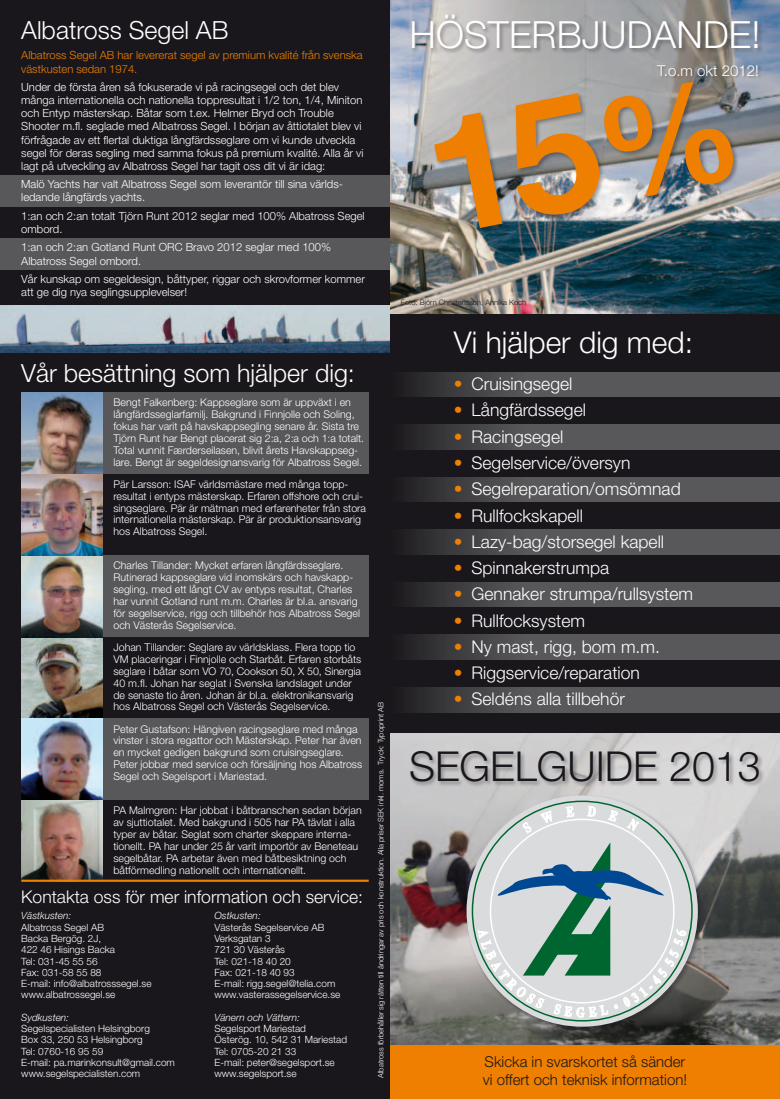
<style>
.page{position:relative;width:780px;height:1099px;background:#fff}
.page>*{position:absolute;margin:0;border:0;box-sizing:border-box;transform-origin:0 0}
.t1{font:300 41.25px "Helvetica Neue";color:#1a171c}
.t2{font:300 37.5px "Helvetica Neue";color:#fff}
.t3{font:300 30px "Helvetica Neue";color:#fff}
.t4{font:300 25px "Helvetica Neue";color:#fff}
.t5{font:300 17.5px "Helvetica Neue";color:#fff}
.t6{font:300 15px/18px "Helvetica Neue";color:#1a171c}
.t7{font:300 15px "Helvetica Neue";color:#fff}
.t8{font:300 11.25px/13.1px "Helvetica Neue";color:#fff}
.t9{font:300 11.25px/13.1px "Helvetica Neue";color:#ee7f00}
.t10{font:300 10.62px/11.9px "Helvetica Neue";color:#fff}
.t11{font:300 10px/11.2px "Helvetica Neue";color:#fff}
.t12{font:italic 300 10px "Helvetica Neue";color:#fff}
.t13{font:300 7.5px "Helvetica Neue";color:#fff}
.t14{font:300 7.5px "Helvetica Neue";color:#1a171c}
.s1{color:#ee7f00}
</style>
<div class="page">
<div style="left:0;top:0;width:390px;height:1098px;background:#1a171c"></div>
<img style="left:0;top:305px;width:390px;height:47px">
<img style="left:21px;top:392px;width:82px;height:487px">
<div style="left:103px;top:392px;width:266px;height:82px;background:#58585a"></div>
<div style="left:103px;top:555px;width:266px;height:82px;background:#58585a"></div>
<div style="left:103px;top:718px;width:266px;height:82px;background:#58585a"></div>
<hr style="left:21px;top:879px;width:348px;height:2px;background:#ee7f00">
<div style="left:0;top:175px;width:390px;height:32px;background:#58585a"></div>
<div style="left:0;top:238px;width:390px;height:32px;background:#58585a"></div>
<div style="left:390px;top:314px;width:390px;height:419px;background:#1a171c"></div>
<img style="left:390px;top:0;width:390px;height:314px">
<img style="left:390px;top:733px;width:390px;height:312px">
<div style="left:465px;top:794px;width:239px;height:238px;background:#1a171c;opacity:.4"></div>
<div style="left:466px;top:795px;width:231px;height:231px;border:12px solid #dadbdc;border-radius:50%"></div>
<div style="left:409px;top:750px;width:356px;height:37px;background:#1a171c;opacity:.4"></div>
<div style="left:390px;top:1045px;width:390px;height:53px;background:#ee7f00"></div>
<div style="left:433px;top:80px;width:306px;height:154px;background:#1a171c;opacity:.4"></div>
<img style="left:434px;top:81px;width:301px;height:147px">
<div style="left:411px;top:13px;width:352px;height:42px;background:#1a171c;opacity:.4"></div>
<div style="left:656px;top:64px;width:105px;height:16px;background:#1a171c;opacity:.4"></div>
<svg style="left:407px;top:372px;width:373px;height:25px"></svg>
<svg style="left:407px;top:424px;width:373px;height:25px"></svg>
<svg style="left:407px;top:477px;width:373px;height:25px"></svg>
<svg style="left:407px;top:529px;width:373px;height:25px"></svg>
<svg style="left:407px;top:582px;width:373px;height:25px"></svg>
<svg style="left:407px;top:634px;width:373px;height:25px"></svg>
<svg style="left:407px;top:687px;width:373px;height:25px"></svg>
<svg style="left:478px;top:802px;width:208px;height:216px"></svg>
<h3 class="t4" style="left:21px;top:15px;width:209px">Albatross Segel AB</h3>
<p class="t9" style="left:21px;top:49px;width:343px">Albatross Segel AB har levererat segel av premium kvalité från svenska västkusten sedan 1974.</p>
<p class="t8" style="left:21px;top:80px;width:344px">Under de första åren så fokuserade vi på racingsegel och det blev många internationella och nationella toppresultat i 1/2 ton, 1/4, Miniton och Entyp mästerskap. Båtar som t.ex. Helmer Bryd och Trouble Shooter m.fl. seglade med Albatross Segel. I början av åttiotalet blev vi förfrågade av ett flertal duktiga långfärdsseglare om vi kunde utveckla segel för deras segling med samma fokus på premium kvalité. Alla år vi lagt på utveckling av Albatross Segel har tagit oss dit vi är idag:</p>
<p class="t8" style="left:21px;top:177px;width:323px">Malö Yachts har valt Albatross Segel som leverantör till sina världs&shy;ledande långfärds yachts.</p>
<p class="t8" style="left:21px;top:209px;width:345px">1:an och 2:an totalt Tjörn Runt 2012 seglar med 100% Albatross Segel ombord.</p>
<p class="t8" style="left:21px;top:241px;width:311px">1:an och 2:an Gotland Runt ORC Bravo 2012 seglar med 100%<br>Albatross Segel ombord.</p>
<p class="t8" style="left:21px;top:272px;width:345px">Vår kunskap om segeldesign, båttyper, riggar och skrovformer kommer att ge dig nya seglingsupplevelser!</p>
<h3 class="t4" style="left:21px;top:357px;width:335px">Vår besättning som hjälper dig:</h3>
<p class="t10" style="left:113px;top:396px;width:252px">Bengt Falkenberg: Kappseglare som är uppväxt i en långfärdsseglarfamilj. Bakgrund i Finnjolle och Soling, fokus har varit på havskappsegling senare år. Sista tre Tjörn Runt har Bengt placerat sig 2:a, 2:a och 1:a totalt.<br>Total vunnit Færderseilasen, blivit årets Havskappseg&shy;lare. Bengt är segeldesignansvarig för Albatross Segel.</p>
<p class="t10" style="left:113px;top:478px;width:254px">Pär Larsson: ISAF världsmästare med många topp&shy;resultat i entyps mästerskap. Erfaren offshore och crui&shy;singseglare. Pär är mätman med erfarenheter från stora internationella mästerskap. Pär är produktionsansvarig hos Albatross Segel.</p>
<p class="t10" style="left:113px;top:559px;width:248px">Charles Tillander: Mycket erfaren långfärdsseglare.<br>Rutinerad kappseglare vid inomskärs och havskapp&shy;segling, med ett långt CV av entyps resultat, Charles har vunnit Gotland runt m.m. Charles är bl.a. ansvarig för segelservice, rigg och tillbehör hos Albatross Segel och Västerås Segelservice.</p>
<p class="t10" style="left:113px;top:641px;width:249px">Johan Tillander: Seglare av världsklass. Flera topp tio VM placeringar i Finnjolle och Starbåt. Erfaren storbåts seglare i båtar som VO 70, Cookson 50, X 50, Sinergia 40 m.fl. Johan har seglat i Svenska landslaget under de senaste tio åren. Johan är bl.a. elektronikansvarig hos Albatross Segel och Västerås Segelservice.</p>
<p class="t10" style="left:113px;top:722px;width:250px">Peter Gustafson: Hängiven racingseglare med många vinster i stora regattor och Mästerskap. Peter har även en mycket gedigen bakgrund som cruisingseglare.<br>Peter jobbar med service och försäljning hos Albatross Segel och Segelsport i Mariestad.</p>
<p class="t10" style="left:113px;top:804px;width:250px">PA Malmgren: Har jobbat i båtbranschen sedan början av sjuttiotalet. Med bakgrund i 505 har PA tävlat i alla typer av båtar. Seglat som charter skeppare interna&shy;tionellt. PA har under 25 år varit importör av Beneteau segelbåtar. PA arbetar även med båtbesiktning och båtförmedling nationellt och internationellt.</p>
<p class="t12" style="left:21px;top:910px;width:51px">Västkusten:</p>
<p class="t11" style="left:21px;top:921px;width:132px">Albatross Segel AB<br>Backa Bergög. 2J,<br>422 46 Hisings Backa<br>Tel: 031-45 55 56<br>Fax: 031-58 55 88<br>E-mail: info@albatrosssegel.se www.albatrossegel.se</p>
<p class="t12" style="left:21px;top:1011px;width:49px">Sydkusten:</p>
<p class="t11" style="left:21px;top:1022px;width:155px">Segelspecialisten Helsingborg<br>Box 33, 250 53 Helsingborg<br>Tel: 0760-16 95 59<br>E-mail: pa.marinkonsult@gmail.com www.segelspecialisten.com</p>
<h3 class="t5" style="left:21px;top:885px;width:343px">Kontakta oss för mer information och service:</h3>
<p class="t12" style="left:214px;top:910px;width:48px">Ostkusten:</p>
<p class="t11" style="left:214px;top:921px;width:127px">Västerås Segelservice AB<br>Verksgatan 3<br>721 30 Västerås<br>Tel: 021-18 40 20<br>Fax: 021-18 40 93<br>E-mail: rigg.segel@telia.com www.vasterassegelservice.se</p>
<p class="t12" style="left:214px;top:1011px;width:87px">Vänern och Vättern:</p>
<p class="t11" style="left:214px;top:1022px;width:134px">Segelsport Mariestad<br>Österög. 10, 542 31 Mariestad<br>Tel: 0705-20 21 33<br>E-mail: peter@segelsport.se www.segelsport.se</p>
<p class="t13" style="left:376px;top:1077px;width:377px;rotate:-90deg">Albatross förbehåller sig rätten till ändringar av pris och konstruktion. Alla priser SEK inkl. moms. Tryck: Typoprint AB</p>
<h2 class="t2" style="left:409px;top:12px;width:52px">Hösterbjudande</h2>
<h2 class="t2" style="left:751px;top:12px;width:11px">!</h2>
<h3 class="t7" style="left:657px;top:61px;width:103px">T.o.m okt 2012!</h3>
<p class="t14" style="left:401px;top:297px;width:127px">Foto: Björn Christensson, Annika Koch</p>
<h3 class="t3" style="left:454px;top:324px;width:241px">Vi hjälper dig med:</h3>
<h3 class="t5" style="left:454px;top:373px;width:120px"><span class="s1">•</span> Cruisingsegel</h3>
<h3 class="t5" style="left:454px;top:399px;width:134px"><span class="s1">•</span> Långfärdssegel</h3>
<h3 class="t5" style="left:454px;top:426px;width:111px"><span class="s1">•</span> Racingsegel</h3>
<h3 class="t5" style="left:454px;top:452px;width:178px"><span class="s1">•</span> Segelservice/översyn</h3>
<h3 class="t5" style="left:454px;top:478px;width:228px"><span class="s1">•</span> Segelreparation/omsömnad</h3>
<h3 class="t5" style="left:454px;top:504px;width:131px"><span class="s1">•</span> Rullfockskapell</h3>
<h3 class="t5" style="left:454px;top:531px;width:212px"><span class="s1">•</span> Lazy-bag/storsegel kapell</h3>
<h3 class="t5" style="left:454px;top:557px;width:157px"><span class="s1">•</span> Spinnakerstrumpa</h3>
<h3 class="t5" style="left:454px;top:583px;width:241px"><span class="s1">•</span> Gennaker strumpa/rullsystem</h3>
<h3 class="t5" style="left:454px;top:609px;width:133px"><span class="s1">•</span> Rullfocksystem</h3>
<h3 class="t5" style="left:454px;top:636px;width:208px"><span class="s1">•</span> Ny mast, rigg, bom m.m.</h3>
<h3 class="t5" style="left:454px;top:662px;width:187px"><span class="s1">•</span> Riggservice/reparation</h3>
<h3 class="t5" style="left:454px;top:688px;width:173px"><span class="s1">•</span> Seldéns alla tillbehör</h3>
<h1 class="t1" style="left:409px;top:741px;width:52px">Segelguide</h1>
<h1 class="t1" style="left:669px;top:741px;width:93px">2013</h1>
<h3 class="t6" style="left:483px;top:1052px;width:205px">Skicka in svarskortet så sänder vi offert och teknisk information!</h3>
</div>
